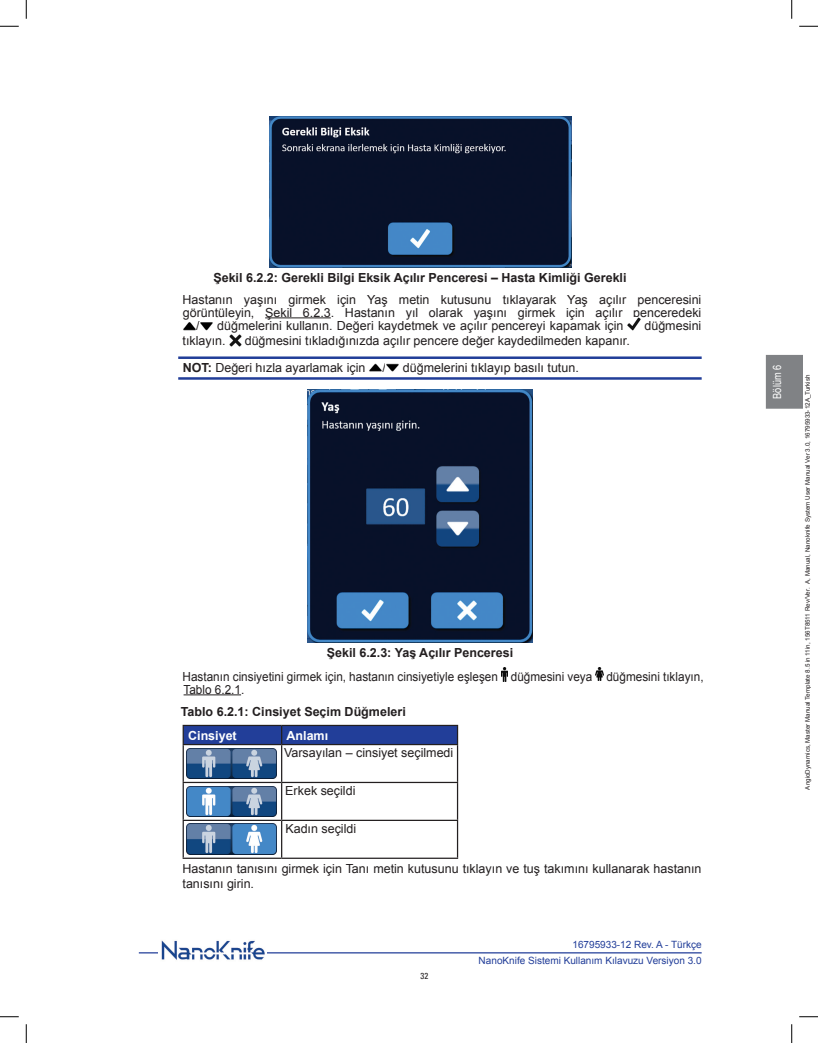
<style>
.page{position:relative;width:818px;height:1043px;background:#fff}
.page>*{position:absolute;margin:0;border:0;box-sizing:border-box;transform-origin:0 0}
.un_body_indent{font:12.5px/12.5px "Arial";color:#231f20}
.un_body_indent-2{font:12.5px/12.5px "Arial";color:#231f20;scale:.94 1}
.un_figure_title{font:700 12.5px "Arial";color:#231f20}
.un_caution_indent1{font:12.5px "Arial";color:#231f20}
.un_body{font:12.5px "Arial";color:#231f20}
.un_body_indent-3{font:700 12.5px "Arial";color:#231f20}
.un_table_title_2{font:700 12.5px "Arial";color:#fff}
.t1{font:11.25px "Arial Narrow";color:#fff}
.t2{font:10px/16.1px "Arial";color:#223e99;text-align:right}
.t3{font:condensed 8.75px "Univers LT Std";color:#231f20}
.t4{font:6.25px "Arial";color:#231f20}
.s1{font-weight:700}
</style>
<div class="page">
<div style="left:765px;top:355px;width:37px;height:54px;background:#808285"></div>
<hr style="left:139px;top:952px;width:562px;height:1px;background:#223e99">
<img style="left:159px;top:940px;width:108px;height:20px">
<hr style="left:265px;top:317px;width:66px;height:1px;background:#231f20">
<hr style="left:178px;top:356px;width:523px;height:3px;background:#223e99">
<hr style="left:178px;top:377px;width:523px;height:3px;background:#223e99">
<hr style="left:183px;top:694px;width:58px;height:1px;background:#231f20">
<img style="left:269px;top:116px;width:302px;height:152px">
<svg style="left:183px;top:322px;width:13px;height:8px"></svg>
<img style="left:200px;top:322px;width:13px;height:8px">
<svg style="left:627px;top:318px;width:13px;height:12px"></svg>
<svg style="left:229px;top:334px;width:12px;height:12px"></svg>
<svg style="left:369px;top:363px;width:30px;height:8px"></svg>
<img style="left:307px;top:390px;width:225px;height:252px">
<img style="left:501px;top:667px;width:6px;height:14px">
<svg style="left:595px;top:667px;width:8px;height:13px"></svg>
<hr style="left:182px;top:724px;width:99px;height:2px;background:#231f20">
<hr style="left:281px;top:724px;width:177px;height:2px;background:#231f20">
<svg style="left:182px;top:725px;width:276px;height:19px;background:#223c90"></svg>
<hr style="left:182px;top:744px;width:99px;height:1px;background:#231f20">
<hr style="left:182px;top:745px;width:2px;height:36px;background:#231f20">
<hr style="left:281px;top:744px;width:177px;height:1px;background:#231f20">
<hr style="left:281px;top:745px;width:1px;height:36px;background:#231f20">
<hr style="left:457px;top:745px;width:1px;height:36px;background:#231f20">
<hr style="left:182px;top:781px;width:99px;height:2px;background:#231f20">
<hr style="left:182px;top:783px;width:2px;height:36px;background:#231f20">
<hr style="left:281px;top:781px;width:177px;height:2px;background:#231f20">
<hr style="left:281px;top:783px;width:1px;height:36px;background:#231f20">
<hr style="left:457px;top:783px;width:1px;height:36px;background:#231f20">
<hr style="left:182px;top:819px;width:99px;height:2px;background:#231f20">
<hr style="left:182px;top:821px;width:2px;height:36px;background:#231f20">
<hr style="left:281px;top:819px;width:177px;height:2px;background:#231f20">
<hr style="left:281px;top:821px;width:1px;height:36px;background:#231f20">
<hr style="left:457px;top:821px;width:1px;height:36px;background:#231f20">
<hr style="left:182px;top:857px;width:99px;height:1px;background:#231f20">
<hr style="left:281px;top:857px;width:177px;height:1px;background:#231f20">
<img style="left:187px;top:748px;width:90px;height:30px">
<img style="left:187px;top:786px;width:90px;height:30px">
<img style="left:187px;top:824px;width:90px;height:30px">
<svg style="left:0;top:25px;width:19px;height:2px"></svg>
<svg style="left:799px;top:25px;width:19px;height:2px"></svg>
<svg style="left:0;top:1016px;width:19px;height:1px"></svg>
<svg style="left:799px;top:1016px;width:19px;height:1px"></svg>
<svg style="left:25px;top:0;width:2px;height:19px"></svg>
<svg style="left:25px;top:1024px;width:2px;height:18px"></svg>
<svg style="left:791px;top:0;width:1px;height:19px"></svg>
<svg style="left:791px;top:1024px;width:1px;height:18px"></svg>
<p class="un_figure_title" style="left:213px;top:269px;width:414px">Şekil 6.2.2: Gerekli Bilgi Eksik Açılır Penceresi – Hasta Kimliği Gerekli</p>
<p class="un_body_indent" style="left:183px;top:293px;width:520px">Hastanın yaşını girmek için Yaş metin kutusunu tıklayarak Yaş açılır penceresini görüntüleyin, Şekil 6.2.3. Hastanın yıl olarak yaşını girmek için açılır penceredeki</p>
<p class="un_body_indent" style="left:196px;top:320px;width:5px">/</p>
<p class="un_body_indent" style="left:217px;top:320px;width:408px">düğmelerini kullanın. Değeri kaydetmek ve açılır pencereyi kapamak için</p>
<p class="un_body_indent" style="left:644px;top:320px;width:58px">düğmesini</p>
<p class="un_body_indent" style="left:182px;top:335px;width:45px">tıklayın.</p>
<p class="un_body_indent" style="left:245px;top:335px;width:386px">düğmesini tıkladığınızda açılır pencere değer kaydedilmeden kapanır.</p>
<p class="un_caution_indent1" style="left:183px;top:359px;width:184px"><span class="s1">NOT:</span> Değeri hızla ayarlamak için</p>
<p class="un_caution_indent1" style="left:382px;top:359px;width:5px">/</p>
<p class="un_caution_indent1" style="left:403px;top:359px;width:177px">düğmelerini tıklayıp basılı tutun.</p>
<p class="un_figure_title" style="left:327px;top:644px;width:188px">Şekil 6.2.3: Yaş Açılır Penceresi</p>
<p class="un_body_indent-2" style="left:183px;top:670px;width:555px">Hastanın cinsiyetini girmek için, hastanın cinsiyetiyle eşleşen düğmesini veya düğmesini tıklayın,<br>Tablo 6.2.1.</p>
<p class="un_body_indent-3" style="left:181px;top:703px;width:226px">Tablo 6.2.1: Cinsiyet Seçim Düğmeleri</p>
<p class="un_table_title_2" style="left:188px;top:726px;width:50px">Cinsiyet</p>
<p class="un_table_title_2" style="left:286px;top:726px;width:43px">Anlamı</p>
<p class="un_body" style="left:284px;top:744px;width:171px">Varsayılan – cinsiyet seçilmedi</p>
<p class="un_body" style="left:285px;top:782px;width:72px">Erkek seçildi</p>
<p class="un_body" style="left:285px;top:820px;width:72px">Kadın seçildi</p>
<p class="un_body_indent" style="left:182px;top:860px;width:520px;line-height:15px">Hastanın tanısını girmek için Tanı metin kutusunu tıklayın ve tuş takımını kullanarak hastanın tanısını girin.</p>
<p class="t3" style="left:420px;top:970px;width:9px">32</p>
<p class="t2" style="left:478px;top:936px;width:224px">16795933-12 Rev. A - Türkçe<br>NanoKnife Sistemi Kullanım Kılavuzu Versiyon 3.0</p>
<p class="t1" style="left:769px;top:399px;width:35px;rotate:-90deg">Bölüm 6</p>
<p class="t4" style="left:803px;top:789px;width:416px;rotate:-90deg">AngioDynamics, Master Manual Template 8.5 in 11in, 156T8511 Rev/Ver. A, Manual, Nanoknife System User Manual Ver 3.0, 16795933-12A_Turkish</p>
</div>
